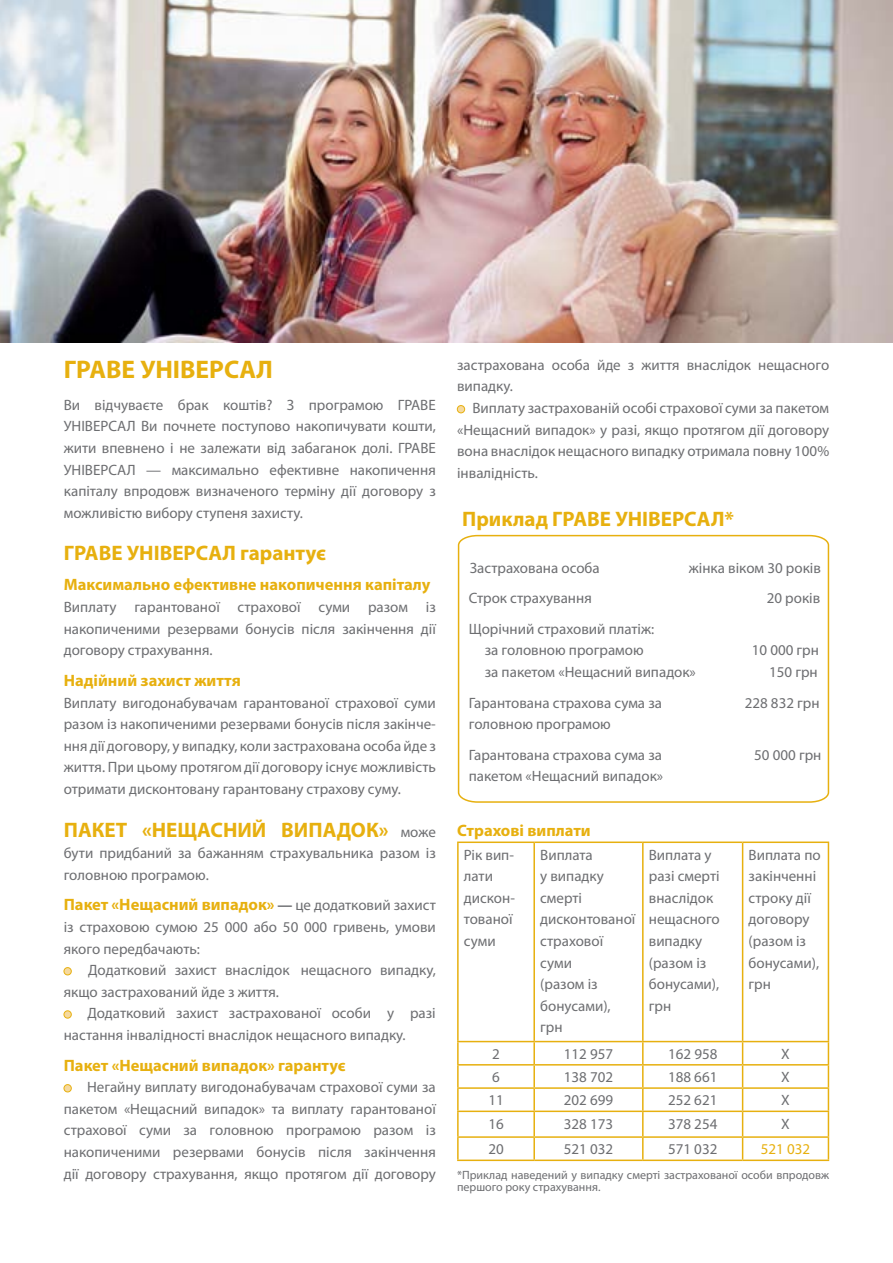
<style>
.page{position:relative;width:893px;height:1263px;background:#fff}
.page>*{position:absolute;margin:0;border:0;box-sizing:border-box;transform-origin:0 0}
.t1{font:700 25.5px "Myriad Pro";color:#e7b00f}
.t2{font:700 21px "Myriad Pro";color:#e7b00f}
.t3{font:700 16.5px "Myriad Pro";color:#e7b00f}
.t4{font:15px/21.6px "Myriad Pro";color:#6d6e71}
.t5{font:15px "Myriad Pro";color:#e7b00f}
.t6{font:12px/12px "Myriad Pro";color:#6d6e71}
.s1{font-weight:400;font-size:15px;color:#6d6e71}
.s2{font-size:15px;color:#6d6e71}
</style>
<div class="page">
<div style="left:64px;top:967px;width:7px;height:8px;background:#f5d99f;border-radius:50%"></div>
<div style="left:64px;top:967px;width:7px;height:8px;border:1px solid #e7b00f;border-radius:50%"></div>
<div style="left:64px;top:1011px;width:7px;height:7px;background:#f5d99f;border-radius:50%"></div>
<div style="left:64px;top:1010px;width:7px;height:8px;border:1px solid #e7b00f;border-radius:50%"></div>
<div style="left:64px;top:1084px;width:7px;height:8px;background:#f5d99f;border-radius:50%"></div>
<div style="left:64px;top:1084px;width:7px;height:8px;border:1px solid #e7b00f;border-radius:50%"></div>
<div style="left:457px;top:406px;width:8px;height:7px;background:#f5d99f;border-radius:50%"></div>
<div style="left:457px;top:405px;width:8px;height:8px;border:1px solid #e7b00f;border-radius:50%"></div>
<hr style="left:457px;top:841px;width:77px;height:2px;background:#e7b00f">
<hr style="left:457px;top:843px;width:2px;height:198px;background:#e7b00f">
<hr style="left:534px;top:841px;width:109px;height:2px;background:#e7b00f">
<hr style="left:533px;top:843px;width:2px;height:198px;background:#e7b00f">
<hr style="left:643px;top:841px;width:100px;height:2px;background:#e7b00f">
<hr style="left:642px;top:843px;width:2px;height:198px;background:#e7b00f">
<hr style="left:743px;top:841px;width:86px;height:2px;background:#e7b00f">
<hr style="left:742px;top:843px;width:1px;height:198px;background:#e7b00f">
<hr style="left:828px;top:843px;width:1px;height:198px;background:#e7b00f">
<hr style="left:457px;top:1041px;width:77px;height:1px;background:#e7b00f">
<hr style="left:457px;top:1042px;width:2px;height:22px;background:#e7b00f">
<hr style="left:534px;top:1041px;width:109px;height:1px;background:#e7b00f">
<hr style="left:533px;top:1042px;width:2px;height:22px;background:#e7b00f">
<hr style="left:643px;top:1041px;width:100px;height:1px;background:#e7b00f">
<hr style="left:642px;top:1042px;width:2px;height:22px;background:#e7b00f">
<hr style="left:743px;top:1041px;width:86px;height:1px;background:#e7b00f">
<hr style="left:457px;top:1064px;width:77px;height:1px;background:#e7b00f">
<hr style="left:457px;top:1065px;width:2px;height:22px;background:#e7b00f">
<hr style="left:534px;top:1064px;width:109px;height:1px;background:#e7b00f">
<hr style="left:533px;top:1065px;width:2px;height:22px;background:#e7b00f">
<hr style="left:643px;top:1064px;width:100px;height:1px;background:#e7b00f">
<hr style="left:642px;top:1065px;width:2px;height:22px;background:#e7b00f">
<hr style="left:743px;top:1064px;width:86px;height:1px;background:#e7b00f">
<hr style="left:457px;top:1087px;width:77px;height:2px;background:#e7b00f">
<hr style="left:457px;top:1089px;width:2px;height:21px;background:#e7b00f">
<hr style="left:534px;top:1087px;width:109px;height:2px;background:#e7b00f">
<hr style="left:533px;top:1089px;width:2px;height:21px;background:#e7b00f">
<hr style="left:643px;top:1087px;width:100px;height:2px;background:#e7b00f">
<hr style="left:642px;top:1089px;width:2px;height:21px;background:#e7b00f">
<hr style="left:743px;top:1087px;width:86px;height:2px;background:#e7b00f">
<hr style="left:457px;top:1110px;width:77px;height:2px;background:#e7b00f">
<hr style="left:457px;top:1112px;width:2px;height:24px;background:#e7b00f">
<hr style="left:534px;top:1110px;width:109px;height:2px;background:#e7b00f">
<hr style="left:533px;top:1112px;width:2px;height:24px;background:#e7b00f">
<hr style="left:643px;top:1110px;width:100px;height:2px;background:#e7b00f">
<hr style="left:642px;top:1112px;width:2px;height:24px;background:#e7b00f">
<hr style="left:743px;top:1110px;width:86px;height:2px;background:#e7b00f">
<hr style="left:457px;top:1136px;width:77px;height:2px;background:#e7b00f">
<hr style="left:457px;top:1138px;width:2px;height:21px;background:#e7b00f">
<hr style="left:534px;top:1136px;width:109px;height:2px;background:#e7b00f">
<hr style="left:533px;top:1138px;width:2px;height:21px;background:#e7b00f">
<hr style="left:643px;top:1136px;width:100px;height:2px;background:#e7b00f">
<hr style="left:642px;top:1138px;width:2px;height:21px;background:#e7b00f">
<hr style="left:743px;top:1136px;width:86px;height:2px;background:#e7b00f">
<svg style="left:742px;top:1042px;width:1px;height:117px"></svg>
<svg style="left:828px;top:1042px;width:1px;height:117px"></svg>
<hr style="left:457px;top:1159px;width:77px;height:2px;background:#e7b00f">
<hr style="left:534px;top:1159px;width:109px;height:2px;background:#e7b00f">
<hr style="left:643px;top:1159px;width:100px;height:2px;background:#e7b00f">
<hr style="left:743px;top:1159px;width:86px;height:2px;background:#e7b00f">
<svg style="left:457px;top:534px;width:373px;height:269px"></svg>
<img style="left:0;top:0;width:893px;height:342px">
<h1 class="t1" style="left:64px;top:352px;width:211px">ГРАВЕ УНІВЕРСАЛ</h1>
<p class="t4" style="left:64px;top:394px;width:374px;text-align:justify">Ви відчуваєте брак коштів? З програмою ГРАВЕ УНІВЕРСАЛ Ви почнете поступово накопичувати кошти, жити впевнено і не залежати від забаганок долі. ГРАВЕ УНІВЕРСАЛ — максимально ефективне накопичення капіталу впродовж визначеного терміну дії договору з можливістю вибору ступеня захисту.</p>
<h2 class="t2" style="left:64px;top:539px;width:264px">ГРАВЕ УНІВЕРСАЛ гарантує</h2>
<p class="t3" style="left:64px;top:574px;width:368px">Максимально ефективне накопичення капіталу</p>
<p class="t4" style="left:64px;top:596px;width:374px;text-align:justify">Виплату гарантованої страхової суми разом із накопиченими резервами бонусів після закінчення дії договору страхування.</p>
<p class="t3" style="left:64px;top:669px;width:179px">Надійний захист життя</p>
<p class="t4" style="left:64px;top:691px;width:374px;text-align:justify">Виплату вигодонабувачам гарантованої страхової суми разом із накопиченими резервами бонусів після закінче&shy;ння дії договору, у випадку, коли застрахована особа йде з життя. При цьому протягом дії договору існує можливість отримати дисконтовану гарантовану страхову суму.</p>
<h2 class="t2" style="left:64px;top:816px;width:374px">ПАКЕТ «НЕЩАСНИЙ ВИПАДОК» <span class="s1">може</span></h2>
<p class="t4" style="left:64px;top:842px;width:374px">бути придбаний за бажанням страхувальника разом із головною програмою.</p>
<p class="t3" style="left:64px;top:894px;width:374px">Пакет «Нещасний випадок» <span class="s2">—</span> <span class="s1">це додатковий захист</span></p>
<p class="t4" style="left:64px;top:916px;width:374px">із страховою сумою 25 000 або 50 000 гривень, умови якого передбачають:</p>
<p class="t4" style="left:64px;top:959px;width:374px;text-indent:24px">Додатковий захист внаслідок нещасного випадку, якщо застрахований йде з життя.</p>
<p class="t4" style="left:64px;top:1002px;width:373px;text-indent:24px">Додатковий захист застрахованої особи у разі настання інвалідності внаслідок нещасного випадку.</p>
<p class="t3" style="left:64px;top:1054px;width:283px">Пакет «Нещасний випадок» гарантує</p>
<p class="t4" style="left:64px;top:1076px;width:374px;text-align:justify;text-indent:23px">Негайну виплату вигодонабувачам страхової суми за пакетом «Нещасний випадок» та виплату гарантованої страхової суми за головною програмою разом із накопиченими резервами бонусів після закінчення дії договору страхування, якщо протягом дії договору</p>
<p class="t4" style="left:457px;top:354px;width:374px">застрахована особа йде з життя внаслідок нещасного випадку.</p>
<p class="t4" style="left:457px;top:397px;width:374px;text-align:justify;text-indent:15px">Виплату застрахованій особі страхової суми за пакетом «Нещасний випадок» у разі, якщо протягом дії договору вона внаслідок нещасного випадку отримала повну 100% інвалідність.</p>
<h2 class="t2" style="left:462px;top:505px;width:273px">Приклад ГРАВЕ УНІВЕРСАЛ*</h2>
<p class="t4" style="left:470px;top:556px;width:131px">Застрахована особа</p>
<p class="t4" style="left:689px;top:556px;width:134px">жінка віком 30 років</p>
<p class="t4" style="left:469px;top:587px;width:124px">Строк страхування</p>
<p class="t4" style="left:767px;top:587px;width:55px">20 років</p>
<p class="t4" style="left:469px;top:618px;width:187px;text-align:center">Щорічний страховий платіж: за головною програмою</p>
<p class="t4" style="left:752px;top:639px;width:69px">10 000 грн</p>
<p class="t4" style="left:485px;top:661px;width:213px">за пакетом «Нещасний випадок»</p>
<p class="t4" style="left:769px;top:661px;width:50px">150 грн</p>
<p class="t4" style="left:469px;top:691px;width:195px">Гарантована страхова сума за</p>
<p class="t4" style="left:745px;top:691px;width:76px">228 832 грн</p>
<p class="t4" style="left:469px;top:708px;width:195px;line-height:30.6px">головною програмою<br>Гарантована страхова сума за</p>
<p class="t4" style="left:754px;top:744px;width:69px">50 000 грн</p>
<p class="t4" style="left:469px;top:765px;width:196px">пакетом «Нещасний випадок»</p>
<p class="t3" style="left:457px;top:819px;width:135px">Страхові виплати</p>
<p class="t4" style="left:464px;top:843px;width:53px">Рік вип&shy;лати дискон&shy;тованої суми</p>
<p class="t4" style="left:540px;top:843px;width:97px">Виплата<br>у випадку смерті дисконтованої страхової суми<br>(разом із бонусами), грн</p>
<p class="t4" style="left:649px;top:843px;width:73px">Виплата у разі смерті внаслідок нещасного випадку (разом із бонусами), грн</p>
<p class="t4" style="left:749px;top:843px;width:74px">Виплата по закінченні строку дії договору (разом із бонусами), грн</p>
<p class="t4" style="left:492px;top:1043px;width:9px">2</p>
<p class="t4" style="left:564px;top:1043px;width:51px">112 957</p>
<p class="t4" style="left:668px;top:1043px;width:51px">162 958</p>
<p class="t4" style="left:781px;top:1043px;width:10px">Х</p>
<p class="t4" style="left:492px;top:1066px;width:9px">6</p>
<p class="t4" style="left:564px;top:1066px;width:51px">138 702</p>
<p class="t4" style="left:668px;top:1066px;width:51px">188 661</p>
<p class="t4" style="left:781px;top:1066px;width:10px">Х</p>
<p class="t4" style="left:488px;top:1089px;width:17px">11</p>
<p class="t4" style="left:564px;top:1089px;width:51px">202 699</p>
<p class="t4" style="left:668px;top:1089px;width:51px">252 621</p>
<p class="t4" style="left:781px;top:1089px;width:10px">Х</p>
<p class="t4" style="left:488px;top:1112px;width:17px">16</p>
<p class="t4" style="left:564px;top:1112px;width:51px">328 173</p>
<p class="t4" style="left:668px;top:1112px;width:51px">378 254</p>
<p class="t4" style="left:781px;top:1112px;width:10px">Х</p>
<p class="t4" style="left:488px;top:1138px;width:17px">20</p>
<p class="t4" style="left:564px;top:1138px;width:51px">521 032</p>
<p class="t4" style="left:668px;top:1138px;width:51px">571 032</p>
<p class="t5" style="left:761px;top:1140px;width:51px">521 032</p>
<p class="t6" style="left:457px;top:1169px;width:374px">*Приклад наведений у випадку смерті застрахованої особи впродовж першого року страхування.</p>
</div>
